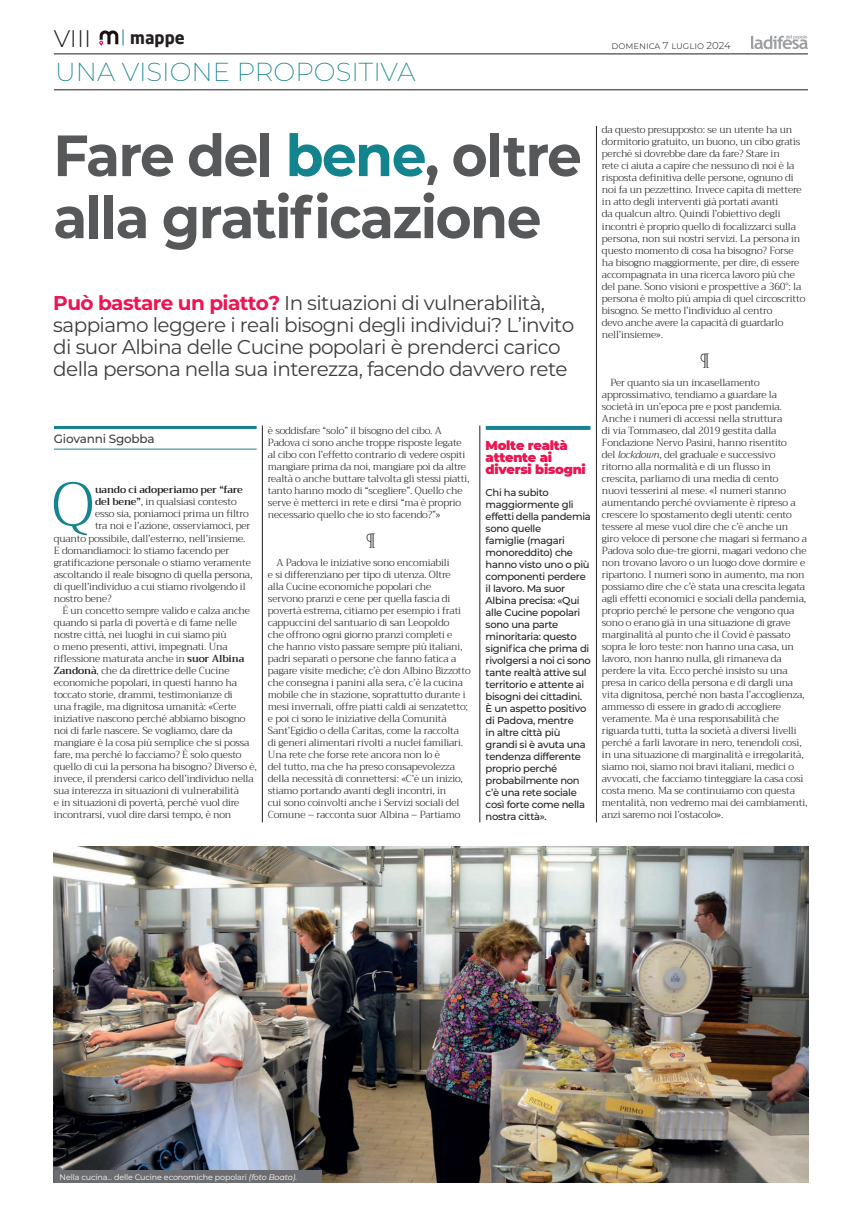
<style>
.page{position:relative;width:842px;height:1231px;background:#fff}
.page>*{position:absolute;margin:0;border:0;box-sizing:border-box;transform-origin:0 0}
.CAPOLETTERA_4{font:300 61.4px "Trirong";color:#15848f}
.TITOLO__60_pt_bold_-_Articolo{font:700 58px/62px "Montserrat";letter-spacing:-.03em;color:#57585a;scale:.95 1}
.Sezioni_26_pt_Rossa{font:200 26px "Montserrat";color:#15848f}
.t1{font:300 24px "Montserrat";color:#231f20}
.SOTTOTITOLO_-_20_pt_-_Articolo{font:20px/22px "Montserrat";letter-spacing:-.03em;color:#3e3e3f}
.Glifi_-_Articolo{font:300 20px "Trirong";color:#231f20}
.TITOLO_22_pt_-_Articolo{font:700 17px "Neo Sans";color:#231f20}
.ABSTRACT_-_Titolo{font:900 13px/12px "Montserrat";letter-spacing:-.02em;color:#ed1451}
.Firma_01_inserto{font:500 12px "Montserrat";letter-spacing:-.02em;color:#3e3e3f}
.Body_-_Articolo{font:300 10px/12px "Trirong";letter-spacing:-.015em;color:#231f20}
.ABSTRACT_-_Body{font:500 10px/12px "Montserrat";letter-spacing:-.03em;color:#231f20}
.CAPOLETTERA_4-2{font:300 10px "Trirong";letter-spacing:-.015em;color:#231f20}
.CAPOLETTERA_4-3{font:600 10px "Trirong";letter-spacing:-.015em;color:#231f20}
.t2{font:300 10px "Montserrat";color:#231f20}
.DIDA_1_RIGA_-_Normal{font:8px "Montserrat";letter-spacing:-.015em;color:#fff}
.s1{color:#13848e}
.s2{font-weight:700;color:#ed1451}
.s3{font-weight:600}
.s4{font-style:italic}
</style>
<div class="page">
<svg style="left:751px;top:35px;width:57px;height:14px"></svg>
<hr style="left:54px;top:54px;width:754px;height:1px;background:#231f20">
<svg style="left:99px;top:29px;width:25px;height:17px"></svg>
<hr style="left:54px;top:90px;width:754px;height:1px;background:#231f20">
<img style="left:54px;top:846px;width:754px;height:336px">
<hr style="left:262px;top:425px;width:1px;height:397px;background:#231f20">
<hr style="left:480px;top:425px;width:1px;height:397px;background:#231f20">
<hr style="left:596px;top:126px;width:1px;height:696px;background:#231f20">
<svg style="left:486px;top:426px;width:104px;height:4px"></svg>
<hr style="left:54px;top:426px;width:203px;height:3px;background:#15848f">
<hr style="left:54px;top:449px;width:203px;height:1px;background:#15848f">
<div style="left:54px;top:1170px;width:268px;height:12px;background:#6c6d70"></div>
<p class="t1" style="left:54px;top:22px;width:39px">VIII</p>
<p class="t2" style="left:611px;top:38px;width:121px">domenica 7 luglio 2024</p>
<p class="Sezioni_26_pt_Rossa" style="left:55px;top:55px;width:362px">UNA VISIONE PROPOSITIVA</p>
<p class="TITOLO_22_pt_-_Articolo" style="left:130px;top:27px;width:56px">mappe</p>
<p class="TITOLO__60_pt_bold_-_Articolo" style="left:53px;top:122px;width:558px">Fare del <span class="s1">bene</span>, oltre alla gratificazione</p>
<p class="SOTTOTITOLO_-_20_pt_-_Articolo" style="left:53px;top:291px;width:522px"><span class="s2">Può bastare un piatto?</span> In situazioni di vulnerabilità, sappiamo leggere i reali bisogni degli individui? L’invito di suor Albina delle Cucine popolari è prenderci carico della persona nella sua interezza, facendo davvero rete</p>
<p class="Firma_01_inserto" style="left:54px;top:430px;width:102px">Giovanni Sgobba</p>
<p class="CAPOLETTERA_4" style="left:52px;top:456px;width:44px">Q</p>
<p class="CAPOLETTERA_4-3" style="left:95px;top:482px;width:149px">uando ci adoperiamo per “fare</p>
<p class="CAPOLETTERA_4-2" style="left:95px;top:494px;width:143px"><span class="s3">del bene”</span>, in qualsiasi contesto</p>
<p class="CAPOLETTERA_4-2" style="left:95px;top:506px;width:155px">esso sia, poniamoci prima un filtro</p>
<p class="CAPOLETTERA_4-2" style="left:95px;top:518px;width:157px">tra noi e l’azione, osserviamoci, per</p>
<p class="CAPOLETTERA_4-2" style="left:54px;top:530px;width:193px">quanto possibile, dall’esterno, nell’insieme.</p>
<p class="CAPOLETTERA_4-2" style="left:54px;top:542px;width:177px">E domandiamoci: lo stiamo facendo per</p>
<p class="CAPOLETTERA_4-2" style="left:54px;top:554px;width:199px">gratificazione personale o stiamo veramente</p>
<p class="CAPOLETTERA_4-2" style="left:54px;top:566px;width:200px">ascoltando il reale bisogno di quella persona,</p>
<p class="CAPOLETTERA_4-2" style="left:54px;top:578px;width:193px">di quell’individuo a cui stiamo rivolgendo il</p>
<p class="CAPOLETTERA_4-2" style="left:54px;top:590px;width:59px">nostro bene?</p>
<p class="Body_-_Articolo" style="left:54px;top:604px;width:204px;text-indent:8px">È un concetto sempre valido e calza anche quando si parla di povertà e di fame nelle nostre città, nei luoghi in cui siamo più<br>o meno presenti, attivi, impegnati. Una riflessione maturata anche in <span class="s3">suor Albina Zandonà</span>, che da direttrice delle Cucine economiche popolari, in questi hanno ha toccato storie, drammi, testimonianze di<br>una fragile, ma dignitosa umanità: «Certe iniziative nascono perché abbiamo bisogno noi di farle nascere. Se vogliamo, dare da mangiare è la cosa più semplice che si possa fare, ma perché lo facciamo? È solo questo quello di cui la persona ha bisogno? Diverso è, invece, il prendersi carico dell’individuo nella sua interezza in situazioni di vulnerabilità<br>e in situazioni di povertà, perché vuol dire incontrarsi, vuol dire darsi tempo, è non</p>
<p class="Body_-_Articolo" style="left:268px;top:424px;width:203px">è soddisfare “solo” il bisogno del cibo. A Padova ci sono anche troppe risposte legate al cibo con l’effetto contrario di vedere ospiti mangiare prima da noi, mangiare poi da altre realtà o anche buttare talvolta gli stessi piatti, tanto hanno modo di “scegliere”. Quello che serve è metterci in rete e dirsi “ma è proprio necessario quello che io sto facendo?”»</p>
<p class="Glifi_-_Articolo" style="left:366px;top:525px;width:12px">¶</p>
<p class="Body_-_Articolo" style="left:268px;top:556px;width:204px;text-indent:8px">A Padova le iniziative sono encomiabili<br>e si differenziano per tipo di utenza. Oltre<br>alla Cucine economiche popolari che<br>servono pranzi e cene per quella fascia di povertà estrema, citiamo per esempio i frati cappuccini del santuario di san Leopoldo<br>che offrono ogni giorno pranzi completi e che hanno visto passare sempre più italiani, padri separati o persone che fanno fatica a pagare visite mediche; c’è don Albino Bizzotto che consegna i panini alla sera, c’è la cucina mobile che in stazione, soprattutto durante i mesi invernali, offre piatti caldi ai senzatetto; e poi ci sono le iniziative della Comunità Sant’Egidio o della Caritas, come la raccolta<br>di generi alimentari rivolti a nuclei familiari.<br>Una rete che forse rete ancora non lo è<br>del tutto, ma che ha preso consapevolezza della necessità di connettersi: «C’è un inizio, stiamo portando avanti degli incontri, in<br>cui sono coinvolti anche i Servizi sociali del Comune – racconta suor Albina – Partiamo</p>
<p class="ABSTRACT_-_Titolo" style="left:486px;top:438px;width:102px">Molte realtà attente ai diversi bisogni</p>
<p class="ABSTRACT_-_Body" style="left:486px;top:485px;width:107px">Chi ha subito maggiormente gli effetti della pandemia sono quelle<br>famiglie (magari monoreddito) che hanno visto uno o più componenti perdere il lavoro. Ma suor<br>Albina precisa: «Qui alle Cucine popolari sono una parte minoritaria: questo significa che prima di rivolgersi a noi ci sono tante realtà attive sul territorio e attente ai bisogni dei cittadini.<br>È un aspetto positivo di Padova, mentre<br>in altre città più grandi si è avuta una tendenza differente proprio perché probabilmente non c’è una rete sociale così forte come nella nostra città».</p>
<p class="Body_-_Articolo" style="left:602px;top:124px;width:205px">da questo presupposto: se un utente ha un dormitorio gratuito, un buono, un cibo gratis perché si dovrebbe dare da fare? Stare in<br>rete ci aiuta a capire che nessuno di noi è la risposta definitiva delle persone, ognuno di noi fa un pezzettino. Invece capita di mettere in atto degli interventi già portati avanti<br>da qualcun altro. Quindi l’obiettivo degli incontri è proprio quello di focalizzarci sulla persona, non sui nostri servizi. La persona in questo momento di cosa ha bisogno? Forse ha bisogno maggiormente, per dire, di essere accompagnata in una ricerca lavoro più che del pane. Sono visioni e prospettive a 360°: la persona è molto più ampia di quel circoscritto bisogno. Se metto l’individuo al centro<br>devo anche avere la capacità di guardarlo nell’insieme».</p>
<p class="Glifi_-_Articolo" style="left:700px;top:345px;width:12px">¶</p>
<p class="Body_-_Articolo" style="left:602px;top:376px;width:207px;text-indent:8px">Per quanto sia un incasellamento approssimativo, tendiamo a guardare la società in un’epoca pre e post pandemia.<br>Anche i numeri di accessi nella struttura<br>di via Tommaseo, dal 2019 gestita dalla Fondazione Nervo Pasini, hanno risentito<br>del <span class="s4">lockdown</span>, del graduale e successivo ritorno alla normalità e di un flusso in crescita, parliamo di una media di cento<br>nuovi tesserini al mese. «I numeri stanno aumentando perché ovviamente è ripreso a crescere lo spostamento degli utenti: cento tessere al mese vuol dire che c’è anche un giro veloce di persone che magari si fermano a Padova solo due-tre giorni, magari vedono che non trovano lavoro o un luogo dove dormire e ripartono. I numeri sono in aumento, ma non possiamo dire che c’è stata una crescita legata agli effetti economici e sociali della pandemia, proprio perché le persone che vengono qua sono o erano già in una situazione di grave marginalità al punto che il Covid è passato sopra le loro teste: non hanno una casa, un lavoro, non hanno nulla, gli rimaneva da perdere la vita. Ecco perché insisto su una presa in carico della persona e di dargli una vita dignitosa, perché non basta l’accoglienza, ammesso di essere in grado di accogliere veramente. Ma è una responsabilità che riguarda tutti, tutta la società a diversi livelli perché a farli lavorare in nero, tenendoli così, in una situazione di marginalità e irregolarità, siamo noi, siamo noi bravi italiani, medici o avvocati, che facciamo tinteggiare la casa così costa meno. Ma se continuiamo con questa mentalità, non vedremo mai dei cambiamenti, anzi saremo noi l’ostacolo».</p>
<p class="DIDA_1_RIGA_-_Normal" style="left:60px;top:1171px;width:239px">Nella cucina... delle Cucine economiche popolari <span class="s4">(foto Boato)</span>.</p>
</div>
